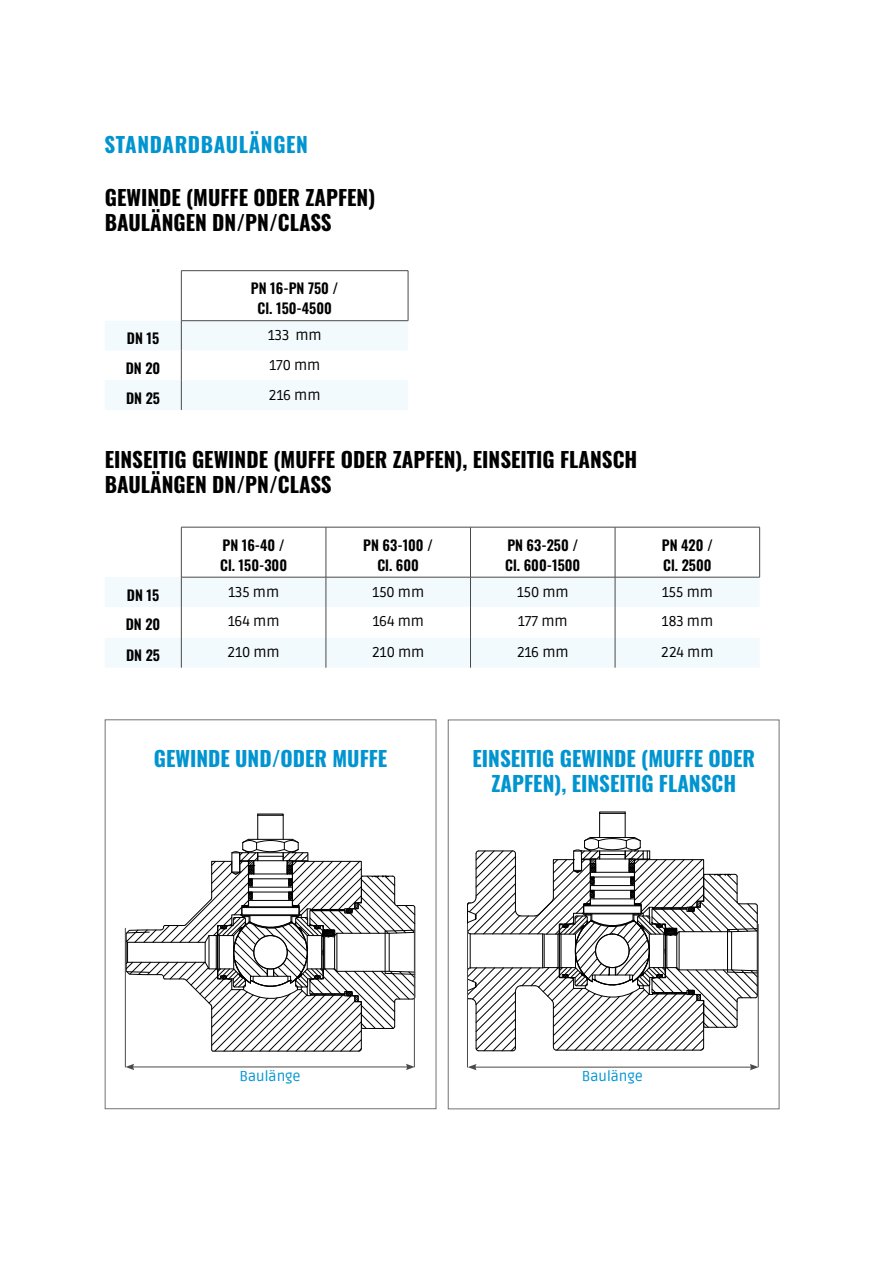
<style>
.page{position:relative;width:893px;height:1263px;background:#fff}
.page>*{position:absolute;margin:0;border:0;box-sizing:border-box;transform-origin:0 0}
.t1{font:700 21px/25.2px "Oswald";color:#000}
.t2{font:700 21px/25.2px "Oswald";color:#0094d0;text-align:center}
.t3{font:700 21px "Oswald";letter-spacing:.03em;color:#0094d0}
.t4{font:600 14.25px/20.2px "Oswald";color:#000}
.t5{font:14.25px "Ruda";color:#000}
.t6{font:14.25px "Ruda";color:#0094d0}
</style>
<div class="page">
<div style="left:448px;top:720px;width:331px;height:389px;border:1px solid #747373"></div>
<div style="left:105px;top:380px;width:303px;height:30px;background:#f3fafd"></div>
<div style="left:105px;top:321px;width:303px;height:29px;background:#f3fafd"></div>
<hr style="left:181px;top:350px;width:1px;height:30px;background:#4a4a49">
<hr style="left:181px;top:380px;width:1px;height:30px;background:#4a4a49">
<hr style="left:181px;top:271px;width:1px;height:50px;background:#4a4a49">
<hr style="left:181px;top:270px;width:227px;height:1px;background:#4a4a49">
<hr style="left:408px;top:271px;width:1px;height:50px;background:#4a4a49">
<hr style="left:181px;top:320px;width:227px;height:1px;background:#4a4a49">
<div style="left:105px;top:577px;width:654px;height:30px;background:#f3fafd"></div>
<div style="left:105px;top:638px;width:654px;height:30px;background:#f3fafd"></div>
<hr style="left:181px;top:527px;width:145px;height:1px;background:#4a4a49">
<hr style="left:181px;top:527px;width:1px;height:50px;background:#4a4a49">
<hr style="left:326px;top:527px;width:144px;height:1px;background:#4a4a49">
<hr style="left:326px;top:527px;width:1px;height:50px;background:#4a4a49">
<hr style="left:470px;top:527px;width:145px;height:1px;background:#4a4a49">
<hr style="left:470px;top:527px;width:1px;height:50px;background:#4a4a49">
<hr style="left:615px;top:527px;width:145px;height:1px;background:#4a4a49">
<hr style="left:615px;top:527px;width:1px;height:50px;background:#4a4a49">
<hr style="left:759px;top:527px;width:1px;height:50px;background:#4a4a49">
<hr style="left:181px;top:577px;width:145px;height:1px;background:#4a4a49">
<hr style="left:181px;top:577px;width:1px;height:30px;background:#4a4a49">
<hr style="left:326px;top:577px;width:144px;height:1px;background:#4a4a49">
<hr style="left:326px;top:577px;width:1px;height:30px;background:#4a4a49">
<hr style="left:470px;top:577px;width:145px;height:1px;background:#4a4a49">
<hr style="left:470px;top:577px;width:1px;height:30px;background:#4a4a49">
<hr style="left:615px;top:577px;width:145px;height:1px;background:#4a4a49">
<hr style="left:615px;top:577px;width:1px;height:30px;background:#4a4a49">
<hr style="left:181px;top:607px;width:1px;height:31px;background:#4a4a49">
<hr style="left:326px;top:607px;width:1px;height:31px;background:#4a4a49">
<hr style="left:470px;top:607px;width:1px;height:31px;background:#4a4a49">
<hr style="left:615px;top:607px;width:1px;height:31px;background:#4a4a49">
<hr style="left:181px;top:638px;width:1px;height:30px;background:#4a4a49">
<hr style="left:326px;top:638px;width:1px;height:30px;background:#4a4a49">
<hr style="left:470px;top:638px;width:1px;height:30px;background:#4a4a49">
<hr style="left:615px;top:638px;width:1px;height:30px;background:#4a4a49">
<svg style="left:467px;top:812px;width:291px;height:239px"></svg>
<hr style="left:467px;top:923px;width:1px;height:144px;background:#4a4a49">
<hr style="left:758px;top:924px;width:1px;height:143px;background:#4a4a49">
<hr style="left:213px;top:1051px;width:146px;height:1px;background:#000">
<svg style="left:126px;top:814px;width:289px;height:237px"></svg>
<hr style="left:125px;top:928px;width:1px;height:139px;background:#4a4a49">
<hr style="left:414px;top:928px;width:1px;height:139px;background:#4a4a49">
<hr style="left:132px;top:1067px;width:276px;height:1px;background:#4a4a49">
<svg style="left:125px;top:1064px;width:9px;height:6px"></svg>
<svg style="left:406px;top:1064px;width:9px;height:6px"></svg>
<hr style="left:474px;top:1067px;width:278px;height:1px;background:#4a4a49">
<svg style="left:468px;top:1064px;width:9px;height:6px"></svg>
<svg style="left:750px;top:1064px;width:9px;height:6px"></svg>
<div style="left:105px;top:720px;width:331px;height:389px;border:1px solid #747373"></div>
<p class="t3" style="left:105px;top:131px;width:205px">STANDARDBAULÄNGEN</p>
<p class="t1" style="left:105px;top:184px;width:272px">GEWINDE (MUFFE ODER ZAPFEN)<br>BAULÄNGEN DN/PN/CLASS</p>
<p class="t4" style="left:251px;top:279px;width:89px;text-align:center">PN 16-PN 750 /<br>Cl. 150-4500</p>
<p class="t4" style="left:127px;top:329px;width:34px">DN 15</p>
<p class="t5" style="left:268px;top:328px;width:56px">133 mm</p>
<p class="t4" style="left:126px;top:359px;width:36px">DN 20</p>
<p class="t5" style="left:269px;top:358px;width:53px">170 mm</p>
<p class="t4" style="left:126px;top:388px;width:35px">DN 25</p>
<p class="t5" style="left:269px;top:388px;width:53px">216 mm</p>
<p class="t1" style="left:105px;top:446px;width:534px">EINSEITIG GEWINDE (MUFFE ODER ZAPFEN), EINSEITIG FLANSCH<br>BAULÄNGEN DN/PN/CLASS</p>
<p class="t4" style="left:220px;top:535px;width:68px">PN 16-40 /<br>Cl. 150-300</p>
<p class="t4" style="left:363px;top:535px;width:71px;text-align:center">PN 63-100 /<br>Cl. 600</p>
<p class="t4" style="left:505px;top:535px;width:77px">PN 63-250 /<br>Cl. 600-1500</p>
<p class="t4" style="left:662px;top:535px;width:53px">PN 420 /<br>Cl. 2500</p>
<p class="t4" style="left:127px;top:585px;width:34px">DN 15</p>
<p class="t5" style="left:228px;top:585px;width:52px">135 mm</p>
<p class="t5" style="left:372px;top:585px;width:53px">150 mm</p>
<p class="t5" style="left:517px;top:585px;width:53px">150 mm</p>
<p class="t5" style="left:662px;top:585px;width:52px">155 mm</p>
<p class="t4" style="left:126px;top:615px;width:36px">DN 20</p>
<p class="t5" style="left:228px;top:614px;width:53px">164 mm</p>
<p class="t5" style="left:372px;top:614px;width:53px">164 mm</p>
<p class="t5" style="left:518px;top:614px;width:51px">177 mm</p>
<p class="t5" style="left:662px;top:614px;width:53px">183 mm</p>
<p class="t4" style="left:126px;top:646px;width:35px">DN 25</p>
<p class="t5" style="left:228px;top:645px;width:54px">210 mm</p>
<p class="t5" style="left:372px;top:645px;width:54px">210 mm</p>
<p class="t5" style="left:517px;top:645px;width:53px">216 mm</p>
<p class="t5" style="left:661px;top:645px;width:54px">224 mm</p>
<p class="t2" style="left:154px;top:745px;width:235px">GEWINDE UND/ODER MUFFE</p>
<p class="t2" style="left:473px;top:745px;width:284px">EINSEITIG GEWINDE (MUFFE ODER<br>ZAPFEN), EINSEITIG FLANSCH</p>
<p class="t6" style="left:239px;top:1068px;width:63px">Baulänge</p>
<p class="t6" style="left:582px;top:1069px;width:63px">Baulänge</p>
</div>
